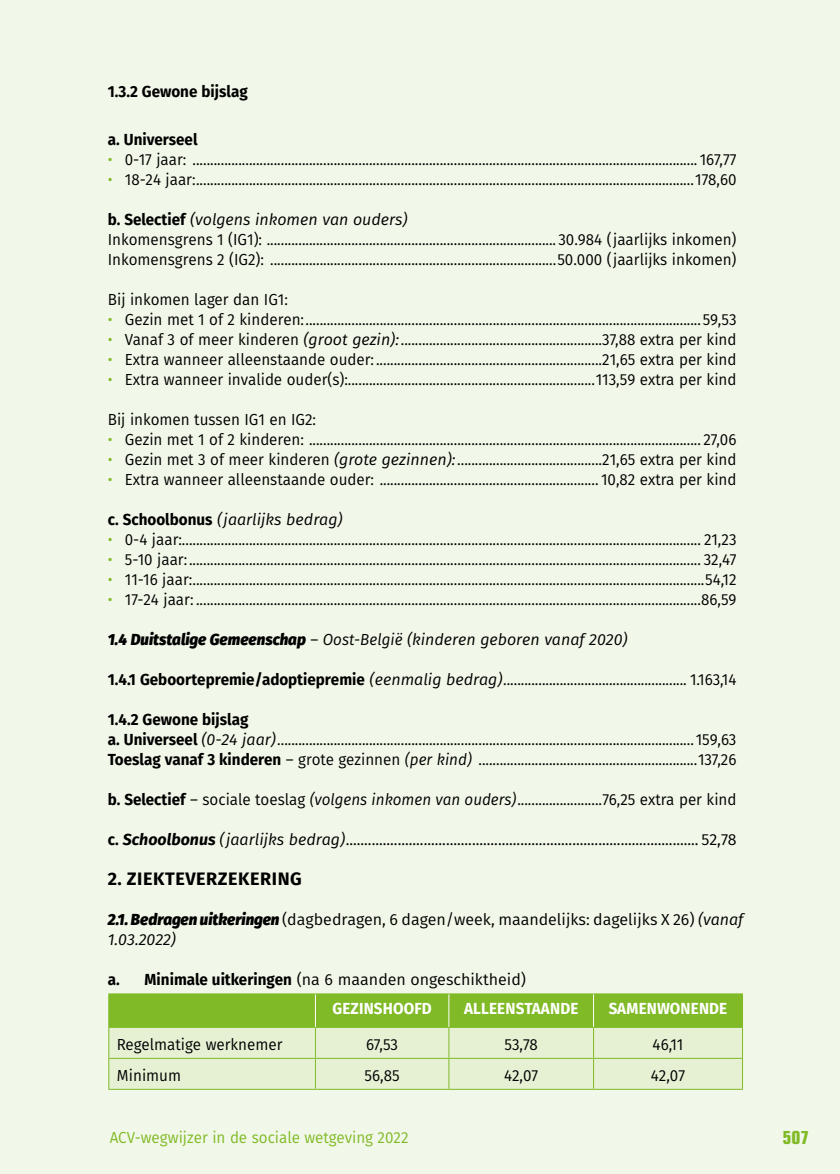
<style>
.page{position:relative;width:840px;height:1174px;background:#fff}
.page>*{position:absolute;margin:0;border:0;box-sizing:border-box;transform-origin:0 0}
.t1{font:700 18px "Fira Sans";letter-spacing:.03em;color:#000}
.t2{font:700 condensed 18px "Eurostile LT Std";color:#80ba27}
.t3{font:16px/20px "Fira Sans";color:#000;scale:.95 1}
.t4{font:16px/20px "Fira Sans";color:#000}
.t5{font:italic 16px "Fira Sans";color:#000;scale:.95 1}
.t6{font:16px "Fira Sans";color:#80ba27;scale:.95 1}
.t7{font:700 16px "Fira Sans";color:#000;scale:.95 1}
.t8{font:italic 16px "Fira Sans";color:#000}
.t9{font:700 16px "Fira Sans";letter-spacing:.01em;color:#fff;scale:.95 1}
.s1{color:#80ba27}
.s2{font-weight:700}
.s3{font-style:italic}
.s4{font-weight:700;font-style:normal}
.s5{font-weight:800}
.s6{font-style:normal}
.s7{font-weight:700;font-style:italic}
.s8{font-weight:800;font-style:italic}
.s9{font-weight:700;color:#fff}
</style>
<div class="page">
<div style="left:0;top:0;width:839px;height:1174px;background:#f2f8e9"></div>
<svg style="left:109px;top:994px;width:632px;height:94px;background:#c0dc94"></svg>
<hr style="left:108px;top:1027px;width:1px;height:30px;background:#80ba27">
<hr style="left:108px;top:1058px;width:1px;height:30px;background:#80ba27">
<hr style="left:315px;top:1027px;width:1px;height:30px;background:#80ba27">
<hr style="left:448px;top:1027px;width:1px;height:30px;background:#80ba27">
<hr style="left:592px;top:1027px;width:1px;height:30px;background:#80ba27">
<hr style="left:741px;top:1027px;width:1px;height:30px;background:#80ba27">
<hr style="left:315px;top:1058px;width:1px;height:30px;background:#80ba27">
<hr style="left:448px;top:1058px;width:1px;height:30px;background:#80ba27">
<hr style="left:592px;top:1058px;width:1px;height:30px;background:#80ba27">
<hr style="left:741px;top:1058px;width:1px;height:30px;background:#80ba27">
<hr style="left:108px;top:1057px;width:207px;height:1px;background:#80ba27">
<hr style="left:315px;top:1057px;width:133px;height:1px;background:#80ba27">
<hr style="left:448px;top:1057px;width:145px;height:1px;background:#80ba27">
<hr style="left:593px;top:1057px;width:149px;height:1px;background:#80ba27">
<hr style="left:108px;top:1088px;width:207px;height:1px;background:#80ba27">
<hr style="left:315px;top:1088px;width:133px;height:1px;background:#80ba27">
<hr style="left:448px;top:1088px;width:145px;height:1px;background:#80ba27">
<hr style="left:593px;top:1088px;width:149px;height:1px;background:#80ba27">
<hr style="left:108px;top:993px;width:207px;height:1px;background:#80ba27">
<hr style="left:108px;top:994px;width:1px;height:32px;background:#80ba27">
<hr style="left:108px;top:1026px;width:207px;height:1px;background:#80ba27">
<hr style="left:315px;top:993px;width:133px;height:1px;background:#80ba27">
<hr style="left:315px;top:1026px;width:133px;height:1px;background:#80ba27">
<hr style="left:448px;top:993px;width:145px;height:1px;background:#80ba27">
<hr style="left:448px;top:1026px;width:145px;height:1px;background:#80ba27">
<hr style="left:593px;top:993px;width:149px;height:1px;background:#80ba27">
<hr style="left:741px;top:994px;width:1px;height:32px;background:#80ba27">
<hr style="left:593px;top:1026px;width:149px;height:1px;background:#80ba27">
<hr style="left:315px;top:994px;width:1px;height:32px;background:#fff">
<hr style="left:448px;top:994px;width:1px;height:32px;background:#fff">
<hr style="left:592px;top:994px;width:1px;height:32px;background:#fff">
<p class="t7" style="left:108px;top:80px;width:149px">1.3.2 Gewone bijslag</p>
<p class="t7" style="left:108px;top:128px;width:96px">a. Universeel</p>
<p class="t3" style="left:108px;top:149px;width:663px"><span class="s1">•</span> 0-17 jaar: ............................................................................................................................................... 167,77</p>
<p class="t3" style="left:108px;top:169px;width:663px"><span class="s1">•</span> 18-24 jaar:.............................................................................................................................................178,60</p>
<p class="t3" style="left:108px;top:209px;width:663px"><span class="s2">b. Selectief</span> <span class="s3">(volgens inkomen van ouders)<br></span>Inkomensgrens 1 (IG1): .................................................................................. 30.984 (jaarlijks inkomen)<br>Inkomensgrens 2 (IG2): .................................................................................50.000 (jaarlijks inkomen)</p>
<p class="t3" style="left:108px;top:289px;width:191px">Bij inkomen lager dan IG1:</p>
<p class="t3" style="left:108px;top:309px;width:663px"><span class="s1">•</span> Gezin met 1 of 2 kinderen:................................................................................................................59,53</p>
<p class="t3" style="left:108px;top:329px;width:663px"><span class="s1">•</span> Vanaf 3 of meer kinderen <span class="s3">(groot gezin):</span>.........................................................37,88 extra per kind</p>
<p class="t3" style="left:108px;top:349px;width:663px"><span class="s1">•</span> Extra wanneer alleenstaande ouder: ................................................................21,65 extra per kind</p>
<p class="t3" style="left:108px;top:369px;width:663px"><span class="s1">•</span> Extra wanneer invalide ouder(s):......................................................................113,59 extra per kind</p>
<p class="t3" style="left:108px;top:409px;width:221px">Bij inkomen tussen IG1 en IG2:</p>
<p class="t3" style="left:108px;top:429px;width:663px"><span class="s1">•</span> Gezin met 1 of 2 kinderen: ............................................................................................................... 27,06</p>
<p class="t3" style="left:108px;top:449px;width:663px"><span class="s1">•</span> Gezin met 3 of meer kinderen <span class="s3">(grote gezinnen):</span>.........................................21,65 extra per kind</p>
<p class="t3" style="left:108px;top:469px;width:663px"><span class="s1">•</span> Extra wanneer alleenstaande ouder: .............................................................. 10,82 extra per kind</p>
<p class="t8" style="left:108px;top:508px;width:236px"><span class="s4">c. Schoolbonus</span> (jaarlijks bedrag)</p>
<p class="t3" style="left:108px;top:529px;width:663px"><span class="s1">•</span> 0-4 jaar:................................................................................................................................................... 21,23</p>
<p class="t3" style="left:108px;top:549px;width:663px"><span class="s1">•</span> 5-10 jaar:................................................................................................................................................. 32,47</p>
<p class="t3" style="left:108px;top:569px;width:663px"><span class="s1">•</span> 11-16 jaar:.................................................................................................................................................54,12</p>
<p class="t3" style="left:108px;top:589px;width:663px"><span class="s1">•</span> 17-24 jaar: ...............................................................................................................................................86,59</p>
<p class="t5" style="left:108px;top:628px;width:548px"><span class="s5">1.4 Duitstalige Gemeenschap</span> <span class="s6">–</span> Oost-België (kinderen geboren vanaf 2020)</p>
<p class="t3" style="left:108px;top:669px;width:663px"><span class="s2">1.4.1 Geboortepremie/adoptiepremie</span> <span class="s3">(eenmalig bedrag)</span>.................................................... 1.163,14</p>
<p class="t3" style="left:108px;top:709px;width:663px"><span class="s2">1.4.2 Gewone bijslag<br>a. Universeel</span> <span class="s3">(0-24 jaar)</span>...................................................................................................................... 159,63<br><span class="s2">Toeslag vanaf 3 kinderen</span> – grote gezinnen <span class="s3">(per kind)</span> ..............................................................137,26</p>
<p class="t3" style="left:108px;top:789px;width:663px"><span class="s2">b. Selectief</span> – sociale toeslag <span class="s3">(volgens inkomen van ouders)</span>........................76,25 extra per kind</p>
<p class="t4" style="left:108px;top:829px;width:630px"><span class="s2">c.</span> <span class="s7">Schoolbonus</span> <span class="s3">(jaarlijks bedrag)</span>............................................................................................... 52,78</p>
<p class="t1" style="left:108px;top:866px;width:195px">2. ZIEKTEVERZEKERING</p>
<p class="t4" style="left:108px;top:909px;width:636px"><span class="s8">2.1. Bedragen uitkeringen</span> (dagbedragen, 6 dagen/week, maandelijks: dagelijks X 26) <span class="s3">(vanaf<br>1.03.2022)</span></p>
<p class="t4" style="left:332px;top:965px;width:195px;line-height:28.4px;text-indent:-224px"><span class="s2">a. Minimale uitkeringen</span> (na 6 maanden ongeschiktheid)<br><span class="s9">GEZINSHOOFD</span></p>
<p class="t9" style="left:464px;top:997px;width:122px">ALLEENSTAANDE</p>
<p class="t9" style="left:608px;top:997px;width:126px">SAMENWONENDE</p>
<p class="t3" style="left:117px;top:1034px;width:176px">Regelmatige werknemer</p>
<p class="t3" style="left:366px;top:1034px;width:35px">67,53</p>
<p class="t3" style="left:504px;top:1034px;width:37px">53,78</p>
<p class="t3" style="left:652px;top:1034px;width:34px">46,11</p>
<p class="t3" style="left:117px;top:1065px;width:69px">Minimum</p>
<p class="t3" style="left:364px;top:1065px;width:38px">56,85</p>
<p class="t3" style="left:504px;top:1065px;width:38px">42,07</p>
<p class="t3" style="left:650px;top:1065px;width:38px">42,07</p>
<p class="t6" style="left:110px;top:1125px;width:316px">ACV-wegwijzer in de sociale wetgeving 2022</p>
<p class="t2" style="left:782px;top:1126px;width:28px">507</p>
</div>
